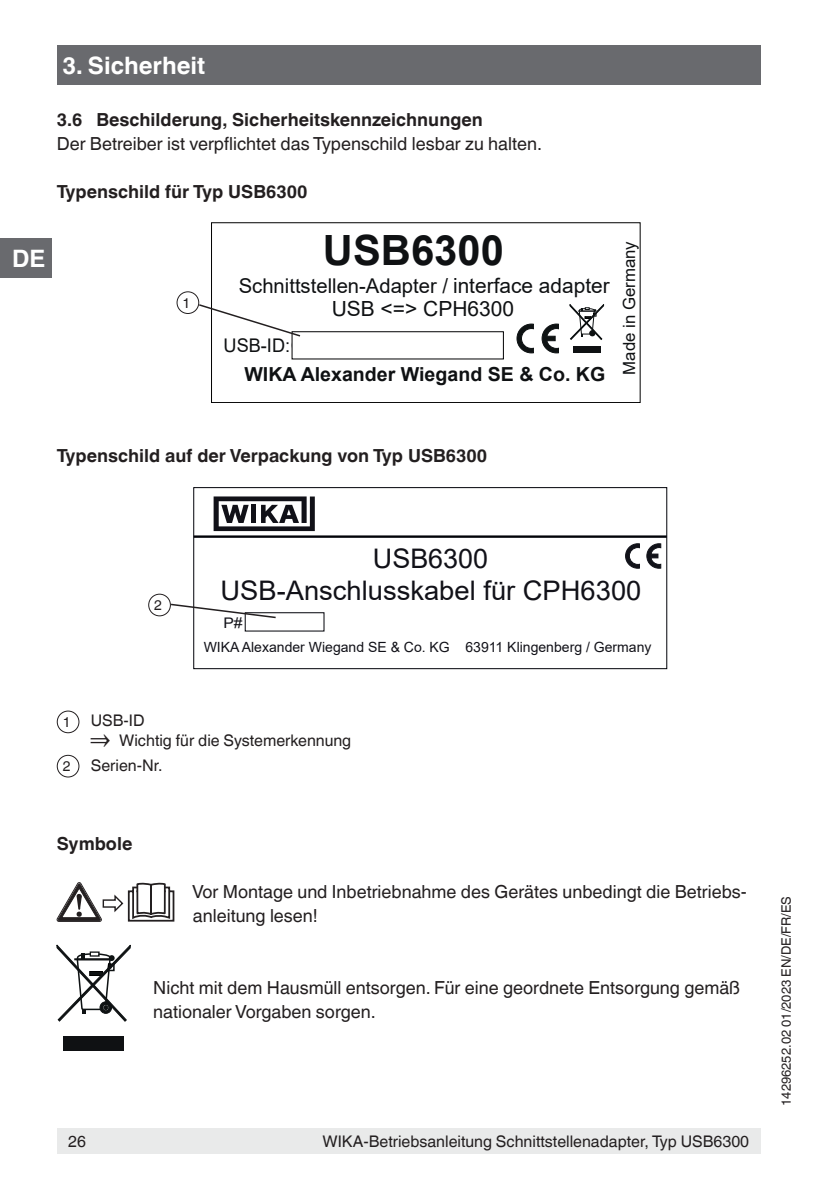
<style>
.page{position:relative;width:840px;height:1191px;background:#fff}
.page>*{position:absolute;margin:0;border:0;box-sizing:border-box;transform-origin:0 0}
.t1{font:700 41.8px "Arial";color:#0f1113}
.t2{font:27px "Arial";color:#111118}
.t3{font:700 24px "Helvetica World";color:#fff}
.t4{font:20.8px "Arial";color:#0f1113}
.t5{font:20.4px "Arial";color:#0f1113}
.t6{font:700 19.4px "Arial";color:#0f1113}
.t7{font:18px/24px "Helvetica World";color:#231f20}
.t8{font:700 18px "Helvetica World";color:#231f20}
.t9{font:16.8px "Arial";color:#0f1113}
.t10{font:16px/20px "Helvetica World";color:#231f20}
.t11{font:14px "Arial";color:#111118}
.t12{font:14px "Helvetica World";color:#231f20}
.t13{font:13px "Helvetica World";color:#231f20}
.s1{font-size:20.8px}
.s2{font-size:27.2px}
</style>
<div class="page">
<div style="left:57px;top:45px;width:703px;height:40px;background:#696a6e"></div>
<div style="left:57px;top:1128px;width:703px;height:26px;background:#e9eaea"></div>
<div style="left:0;top:238px;width:51px;height:40px;background:#696a6e"></div>
<div style="left:57px;top:710px;width:22px;height:23px;border:1px solid #231f20;border-radius:50%"></div>
<div style="left:57px;top:755px;width:22px;height:22px;border:1px solid #231f20;border-radius:50%"></div>
<div style="left:572px;top:346px;width:28px;height:7px;background:#0f1113"></div>
<svg style="left:569px;top:304px;width:34px;height:45px"></svg>
<svg style="left:516px;top:324px;width:17px;height:29px"></svg>
<svg style="left:541px;top:324px;width:17px;height:29px"></svg>
<div style="left:211px;top:222px;width:429px;height:181px;border:1px solid #000"></div>
<div style="left:176px;top:291px;width:23px;height:23px;border:1px solid #231f20;border-radius:50%"></div>
<svg style="left:197px;top:303px;width:105px;height:35px"></svg>
<svg style="left:625px;top:544px;width:14px;height:24px"></svg>
<svg style="left:646px;top:544px;width:14px;height:24px"></svg>
<hr style="left:194px;top:535px;width:472px;height:3px;background:#010208">
<svg style="left:213px;top:496px;width:101px;height:35px"></svg>
<div style="left:193px;top:487px;width:473px;height:182px;border:1px solid #010208"></div>
<div style="left:148px;top:593px;width:23px;height:23px;border:1px solid #231f20;border-radius:50%"></div>
<svg style="left:169px;top:603px;width:108px;height:16px"></svg>
<svg style="left:57px;top:882px;width:117px;height:40px"></svg>
<div style="left:63px;top:1036px;width:61px;height:15px;background:#0f1113"></div>
<svg style="left:57px;top:945px;width:73px;height:77px"></svg>
<h3 class="t3" style="left:62px;top:51px;width:144px">3. Sicherheit</h3>
<p class="t8" style="left:57px;top:110px;width:427px">3.6 Beschilderung, Sicherheitskennzeichnungen</p>
<p class="t7" style="left:57px;top:132px;width:486px">Der Betreiber ist verpflichtet das Typenschild lesbar zu halten.</p>
<p class="t8" style="left:57px;top:182px;width:252px">Typenschild für Typ USB6300</p>
<h3 class="t3" style="left:12px;top:244px;width:35px">DE</h3>
<p class="t12" style="left:182px;top:295px;width:9px">1</p>
<h1 class="t1" style="left:323px;top:221px;width:182px">USB6300</h1>
<p class="t5" style="left:238px;top:271px;width:372px">Schnittstellen-Adapter / <span class="s1">interface adapter</span></p>
<p class="t4" style="left:331px;top:295px;width:184px">USB &lt;=&gt; CPH6300</p>
<p class="t6" style="left:244px;top:360px;width:362px">WIKA Alexander Wiegand SE &amp; Co. KG</p>
<p class="t9" style="left:617px;top:374px;width:135px;rotate:-90deg">Made in Germany</p>
<p class="t8" style="left:57px;top:446px;width:432px">Typenschild auf der Verpackung von Typ USB6300</p>
<p class="t12" style="left:154px;top:597px;width:9px">2</p>
<h2 class="t2" style="left:372px;top:540px;width:117px">USB6300</h2>
<h2 class="t2" style="left:220px;top:571px;width:422px">USB-Anschlusskabel für CPH6300</h2>
<p class="t11" style="left:203px;top:637px;width:449px">WIKA Alexander Wiegand SE &amp; Co. KG 63911 Klingenberg / Germany</p>
<p class="t12" style="left:63px;top:714px;width:9px">1</p>
<p class="t10" style="left:91px;top:711px;width:262px">USB-ID<br><span class="s2">⇒</span> Wichtig für die Systemerkennung</p>
<p class="t12" style="left:63px;top:758px;width:9px">2</p>
<p class="t10" style="left:91px;top:755px;width:73px">Serien-Nr.</p>
<p class="t8" style="left:57px;top:833px;width:77px">Symbole</p>
<p class="t7" style="left:192px;top:880px;width:556px">Vor Montage und Inbetriebnahme des Gerätes unbedingt die Betriebs&shy;anleitung lesen!</p>
<p class="t7" style="left:153px;top:976px;width:588px">Nicht mit dem Hausmüll entsorgen. Für eine geordnete Entsorgung gemäß nationaler Vorgaben sorgen.</p>
<p class="t10" style="left:68px;top:1131px;width:19px">26</p>
<p class="t10" style="left:322px;top:1131px;width:428px">WIKA-Betriebsanleitung Schnittstellenadapter, Typ USB6300</p>
<p class="t13" style="left:778px;top:1106px;width:211px;rotate:-90deg">14296252.02 01/2023 EN/DE/FR/ES</p>
</div>
